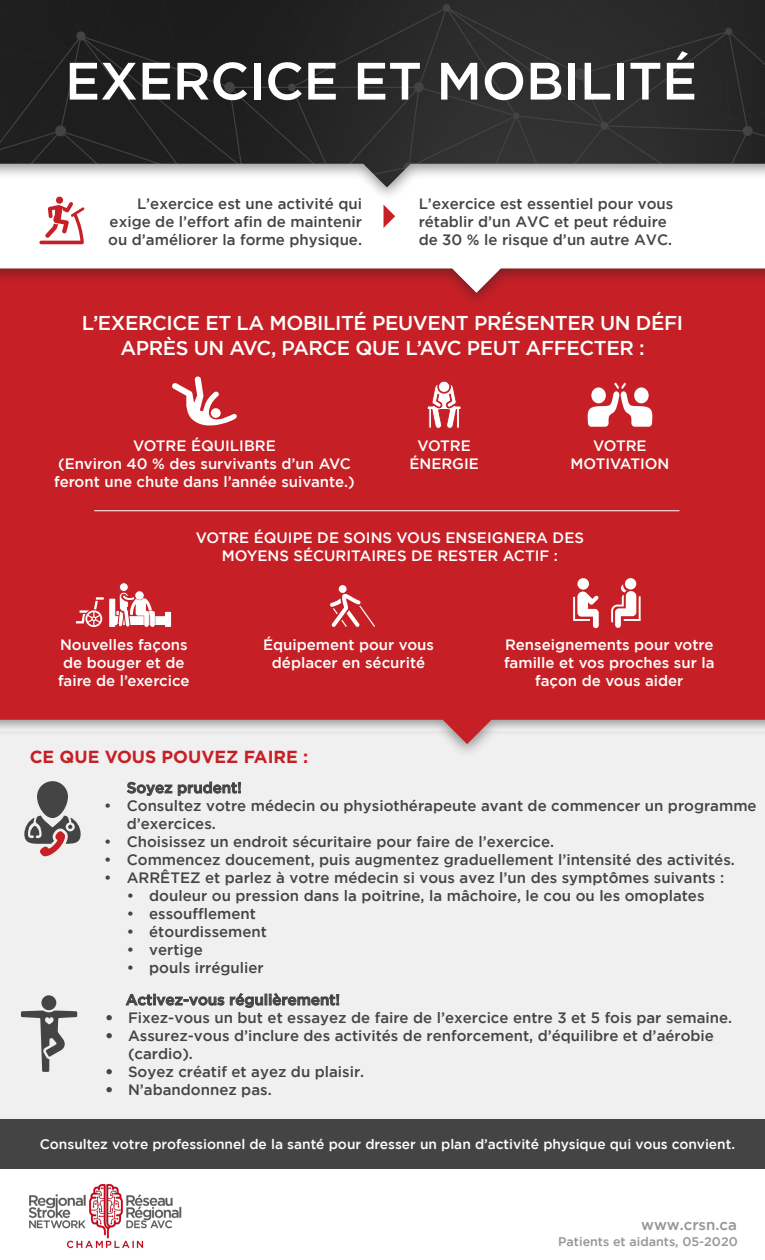
<style>
.page{position:relative;width:765px;height:1260px;background:#fff}
.page>*{position:absolute;margin:0;border:0;box-sizing:border-box;transform-origin:0 0}
.t1{font:500 52.5px "Gotham";letter-spacing:-.005em;color:#fff}
.t2{font:500 20px/25px "Gotham";letter-spacing:-.02em;color:#fff;text-align:center}
.t3{font:700 17.5px "Gotham";color:#c62026}
.t4{font:500 15px/18px "Gotham";color:#454445}
.t5{font:500 15px/18px "Gotham";color:#fff;text-align:center}
.t6{font:500 15px "Gotham";color:#939598}
.t7{font:500 13.75px "Gotham";color:#fff}
.t8{font:500 12.5px "Gotham";color:#939598}
</style>
<div class="page">
<div style="left:0;top:731px;width:765px;height:405px;background:#f0f0f0"></div>
<div style="left:0;top:308px;width:765px;height:436px;background:#c62026"></div>
<div style="left:0;top:0;width:765px;height:308px;background:#c62026"></div>
<svg style="left:0;top:203px;width:765px;height:90px;fill:#fff"></svg>
<div style="left:0;top:0;width:765px;height:203px;background:#fff"></div>
<svg style="left:0;top:0;width:765px;height:187px;background:#3e3d3e"></svg>
<div style="left:0;top:1120px;width:765px;height:49px;background:#454445"></div>
<svg style="left:384px;top:205px;width:11px;height:23px"></svg>
<svg style="left:39px;top:197px;width:46px;height:47px"></svg>
<svg style="left:573px;top:578px;width:68px;height:50px"></svg>
<hr style="left:94px;top:510px;width:585px;height:1px;background:#fff">
<div style="left:37px;top:781px;width:31px;height:37px;background:#454445;border-radius:15px"></div>
<svg style="left:24px;top:816px;width:57px;height:40px"></svg>
<div style="left:41px;top:995px;width:15px;height:15px;background:#454445;border-radius:50%"></div>
<svg style="left:21px;top:1011px;width:56px;height:61px"></svg>
<div style="left:339px;top:585px;width:8px;height:8px;background:#fff;border-radius:50%"></div>
<svg style="left:330px;top:593px;width:45px;height:34px"></svg>
<div style="left:119px;top:583px;width:9px;height:9px;background:#fff;border-radius:50%"></div>
<div style="left:119px;top:583px;width:9px;height:9px;border:1px solid #c62026;border-radius:50%"></div>
<svg style="left:76px;top:592px;width:95px;height:38px"></svg>
<svg style="left:172px;top:376px;width:65px;height:50px"></svg>
<div style="left:211px;top:408px;width:10px;height:10px;background:#fff;border-radius:50%"></div>
<svg style="left:427px;top:381px;width:35px;height:48px"></svg>
<svg style="left:586px;top:383px;width:68px;height:44px"></svg>
<img style="left:28px;top:1184px;width:154px;height:65px">
<h1 class="t1" style="left:65px;top:51px;width:634px">EXERCICE ET MOBILITÉ</h1>
<p class="t4" style="left:108px;top:194px;width:255px;text-align:justify;text-indent:29px">L’exercice est une activité qui exige de l’effort afin de maintenir ou d’améliorer la forme physique.</p>
<p class="t4" style="left:419px;top:194px;width:256px">L’exercice est essentiel pour vous rétablir d’un AVC et peut réduire de 30 % le risque d’un autre AVC.</p>
<h2 class="t2" style="left:82px;top:310px;width:603px">L’EXERCICE ET LA MOBILITÉ PEUVENT PRÉSENTER UN DÉFI<br>APRÈS UN AVC, PARCE QUE L’AVC PEUT AFFECTER :</h2>
<p class="t5" style="left:54px;top:437px;width:302px">VOTRE ÉQUILIBRE<br>(Environ 40 % des survivants d’un AVC feront une chute dans l’année suivante.)</p>
<p class="t5" style="left:409px;top:437px;width:71px">VOTRE<br>ÉNERGIE</p>
<p class="t5" style="left:571px;top:437px;width:101px">VOTRE<br>MOTIVATION</p>
<p class="t5" style="left:196px;top:529px;width:390px">VOTRE ÉQUIPE DE SOINS VOUS ENSEIGNERA DES<br>MOYENS SÉCURITAIRES DE RESTER ACTIF :</p>
<p class="t5" style="left:58px;top:636px;width:133px">Nouvelles façons de bouger et de faire de l’exercice</p>
<p class="t5" style="left:263px;top:636px;width:173px">Équipement pour vous déplacer en sécurité</p>
<p class="t5" style="left:504px;top:636px;width:212px">Renseignements pour votre famille et vos proches sur la façon de vous aider</p>
<p class="t3" style="left:30px;top:747px;width:280px">CE QUE VOUS POUVEZ FAIRE :</p>
<p class="t4" style="left:127px;top:778px;width:116px">Soyez prudent!</p>
<p class="t4" style="left:127px;top:796px;width:631px;text-indent:-22px">• Consultez votre médecin ou physiothérapeute avant de commencer un programme d’exercices.</p>
<p class="t4" style="left:104px;top:832px;width:452px">• Choisissez un endroit sécuritaire pour faire de l’exercice.</p>
<p class="t4" style="left:104px;top:850px;width:632px">• Commencez doucement, puis augmentez graduellement l’intensité des activités.</p>
<p class="t4" style="left:104px;top:868px;width:622px">• ARRÊTEZ et parlez à votre médecin si vous avez l’un des symptômes suivants :</p>
<p class="t4" style="left:127px;top:886px;width:579px">• douleur ou pression dans la poitrine, la mâchoire, le cou ou les omoplates</p>
<p class="t4" style="left:127px;top:904px;width:131px">• essoufflement</p>
<p class="t4" style="left:127px;top:922px;width:142px">• étourdissement</p>
<p class="t4" style="left:127px;top:940px;width:78px">• vertige</p>
<p class="t4" style="left:126px;top:951px;width:216px;line-height:32px">• pouls irrégulier<br>Activez-vous régulièrement!</p>
<p class="t4" style="left:106px;top:1008px;width:628px">• Fixez-vous un but et essayez de faire de l’exercice entre 3 et 5 fois par semaine.</p>
<p class="t4" style="left:128px;top:1026px;width:587px;text-indent:-22px">• Assurez-vous d’inclure des activités de renforcement, d’équilibre et d’aérobie (cardio).</p>
<p class="t4" style="left:106px;top:1062px;width:260px">• Soyez créatif et ayez du plaisir.</p>
<p class="t4" style="left:106px;top:1080px;width:168px">• N’abandonnez pas.</p>
<p class="t7" style="left:40px;top:1137px;width:697px">Consultez votre professionnel de la santé pour dresser un plan d’activité physique qui vous convient.</p>
<p class="t6" style="left:641px;top:1216px;width:97px">www.crsn.ca</p>
<p class="t8" style="left:558px;top:1235px;width:181px">Patients et aidants, 05-2020</p>
</div>
